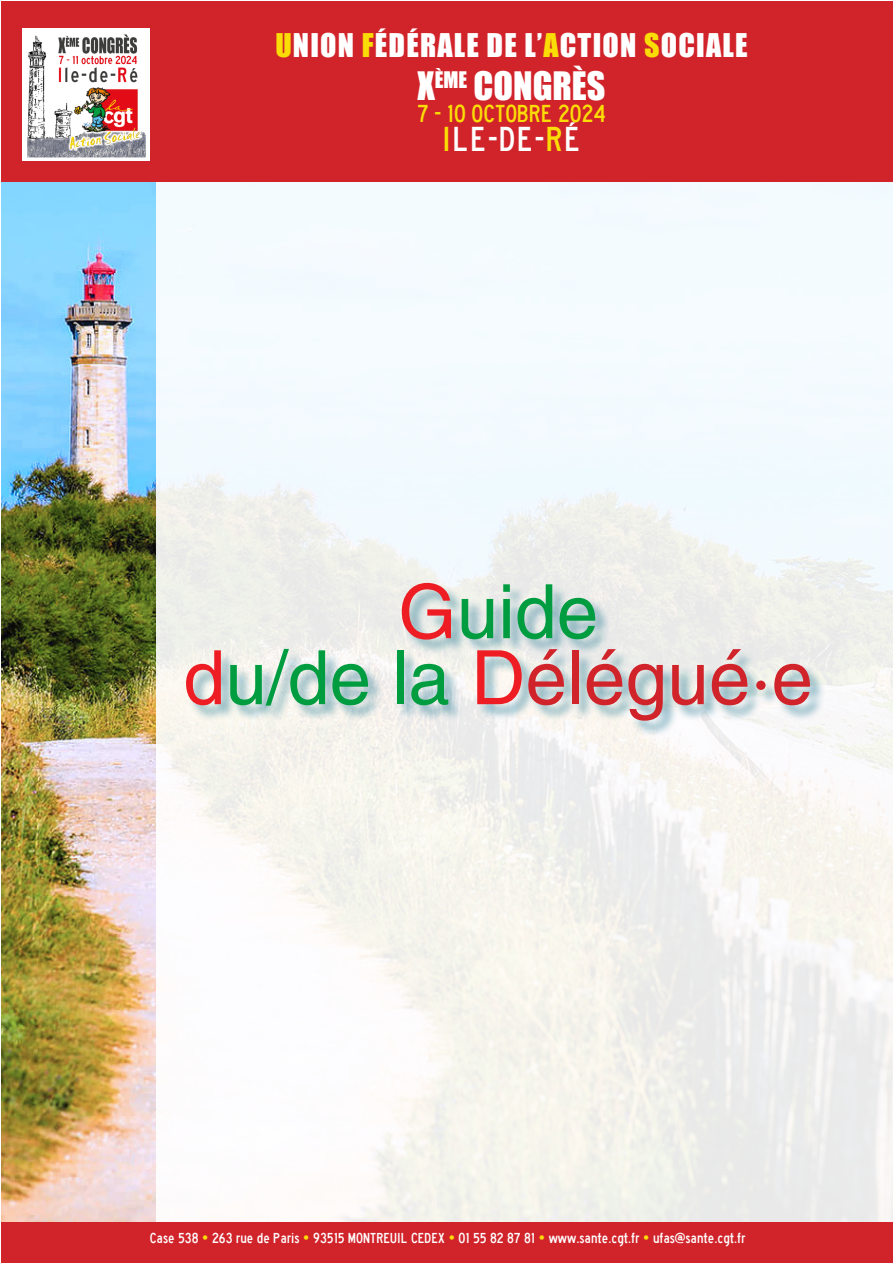
<style>
.page{position:relative;width:893px;height:1263px;background:#fff}
.page>*{position:absolute;margin:0;border:0;box-sizing:border-box;transform-origin:0 0}
.t1{font:75px/66px "Helvetica LT Std";color:#009d40;text-align:center}
.t2{font:36px "Impact";color:#fff}
.t3{font:36px "Highway Gothic Narrow";letter-spacing:.04em;color:#fff}
.t4{font:30px "Impact";letter-spacing:.04em;color:#fff}
.t5{font:25.5px "Highway Gothic Narrow";color:#fadd06}
.t6{font:15px "Highway Gothic Narrow";color:#fff}
.s1{color:#fadd06}
.s2{color:#ee1d23}
.s3{color:#d1232a}
</style>
<div class="page">
<div style="left:1px;top:1px;width:892px;height:182px;background:#d1232a"></div>
<img style="left:1px;top:183px;width:155px;height:1039px">
<div style="left:156px;top:183px;width:737px;height:1080px;background:linear-gradient(to right,#f8f9f9,#f1f4f3)"></div>
<div style="left:1px;top:1222px;width:892px;height:41px;background:#d1232a"></div>
<img style="left:22px;top:29px;width:128px;height:131px">
<div style="left:186px;top:583px;width:640px;height:155px;background:#14708b;opacity:.5"></div>
<h3 class="t4" style="left:275px;top:22px;width:474px"><span class="s1">U</span>NION <span class="s1">F</span>ÉDÉRALE DE L’<span class="s1">A</span>CTION <span class="s1">S</span>OCIALE</h3>
<h2 class="t2" style="left:417px;top:58px;width:190px">X<sup>ÈME</sup> CONGRÈS</h2>
<h3 class="t5" style="left:417px;top:100px;width:190px">7 - 10 OCTOBRE 2024</h3>
<h2 class="t3" style="left:442px;top:120px;width:140px"><span class="s1">I</span>LE-DE-<span class="s1">R</span>É</h2>
<p class="t1" style="left:183px;top:579px;width:631px"><span class="s2">G</span>uide<br><span class="s2">d</span>u/de la <span class="s2">D</span><span class="s3">élégué·e</span></p>
<p class="t6" style="left:150px;top:1230px;width:597px">Case 538 <span class="s1">•</span> 263 rue de Paris <span class="s1">•</span> 93515 MONTREUIL CEDEX <span class="s1">•</span> 01 55 82 87 81 <span class="s1">•</span> www.sante.cgt.fr <span class="s1">•</span> ufas@sante.cgt.fr</p>
</div>
